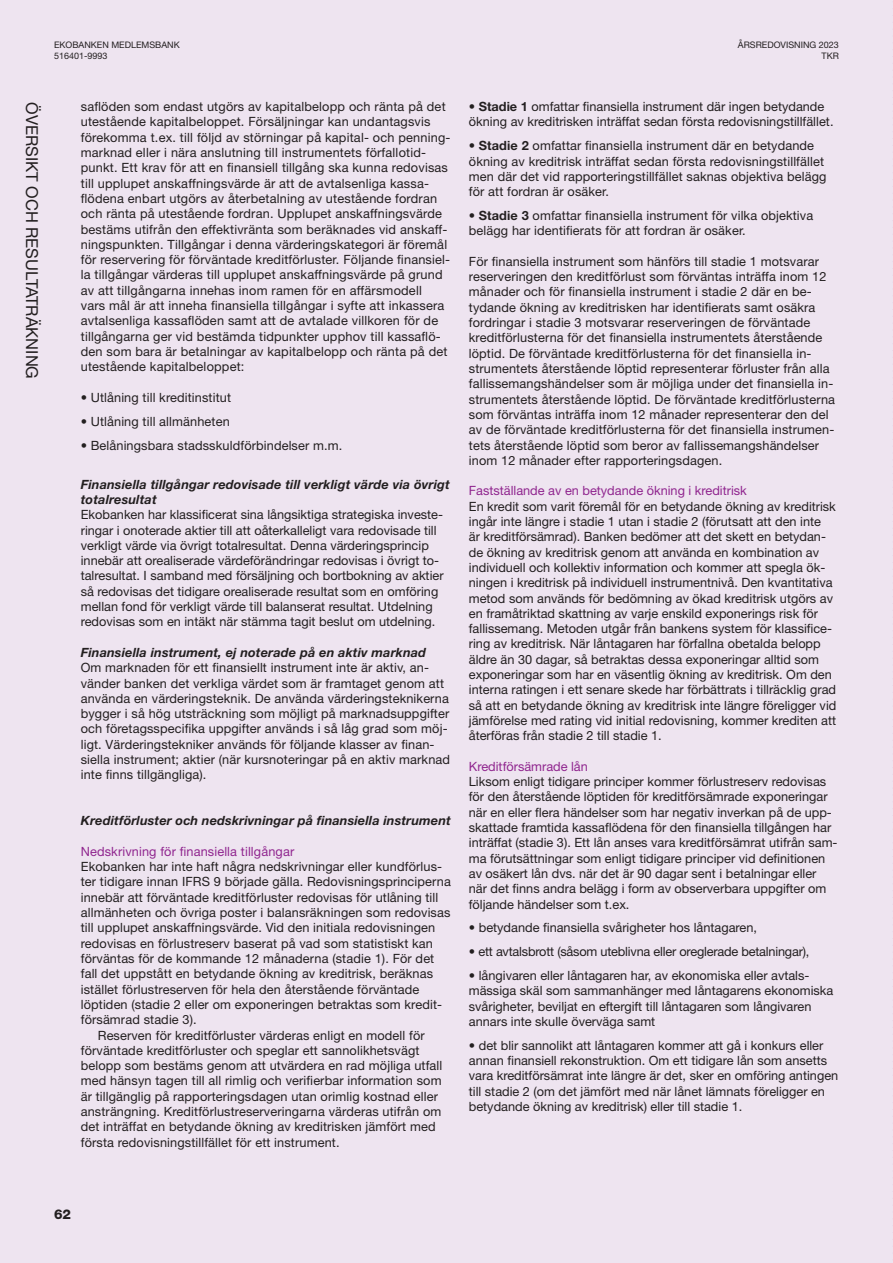
<style>
.page{position:relative;width:893px;height:1263px;background:#eee4f0}
.page>*{position:absolute;margin:0;border:0;box-sizing:border-box;transform-origin:0 0}
.t1{font:16.5px "Helvetica Neue LT Pro";color:#231f20}
.t2{font:800 13.5px "Helvetica Neue LT Pro";color:#231f20}
.t3{font:12.75px/15.3px "Helvetica Neue LT Pro";letter-spacing:.01em;color:#231f20}
.t4{font:italic 700 12.75px/15.3px "Helvetica Neue LT Pro";letter-spacing:.01em;color:#231f20}
.t5{font:12.75px "Helvetica Neue LT Pro";color:#90268f}
.t6{font:12.75px "Helvetica Neue LT Pro";letter-spacing:-.015em;color:#231f20}
.t7{font:9px/10.5px "Helvetica Neue LT Pro";color:#231f20}
.s1{font-weight:700}
</style>
<div class="page">
<p class="t7" style="left:54px;top:40px;width:127px">EKOBANKEN MEDLEMSBANK<br>516401-9993</p>
<p class="t7" style="left:738px;top:40px;width:103px;text-align:right">ÅRSREDOVISNING 2023<br>TKR</p>
<p class="t1" style="left:42px;top:102px;width:278px;rotate:90deg">ÖVERSIKT OCH RESULTATRÄKNING</p>
<p class="t3" style="left:81px;top:99px;width:371px">saflöden som endast utgörs av kapitalbelopp och ränta på det utestående kapitalbeloppet. Försäljningar kan undantagsvis förekomma t.ex. till följd av störningar på kapital- och penning&shy;marknad eller i nära anslutning till instrumentets förfallotid&shy;punkt. Ett krav för att en finansiell tillgång ska kunna redovisas till upplupet anskaffningsvärde är att de avtalsenliga kassa&shy;flödena enbart utgörs av återbetalning av utestående fordran och ränta på utestående fordran. Upplupet anskaffningsvärde bestäms utifrån den effektivränta som beräknades vid anskaff&shy;ningspunkten. Tillgångar i denna värderingskategori är föremål för reservering för förväntade kreditförluster. Följande finansiel&shy;la tillgångar värderas till upplupet anskaffningsvärde på grund av att tillgångarna innehas inom ramen för en affärsmodell<br>vars mål är att inneha finansiella tillgångar i syfte att inkassera avtalsenliga kassaflöden samt att de avtalade villkoren för de tillgångarna ger vid bestämda tidpunkter upphov till kassaflö&shy;den som bara är betalningar av kapitalbelopp och ränta på det utestående kapitalbeloppet:</p>
<p class="t3" style="left:81px;top:389px;width:152px">• Utlåning till kreditinstitut</p>
<p class="t3" style="left:81px;top:413px;width:151px">• Utlåning till allmänheten</p>
<p class="t3" style="left:81px;top:437px;width:263px">• Belåningsbara stadsskuldförbindelser m.m.</p>
<p class="t4" style="left:81px;top:476px;width:370px">Finansiella tillgångar redovisade till verkligt värde via övrigt totalresultat</p>
<p class="t3" style="left:81px;top:507px;width:364px">Ekobanken har klassificerat sina långsiktiga strategiska investe&shy;ringar i onoterade aktier till att oåterkalleligt vara redovisade till verkligt värde via övrigt totalresultat. Denna värderingsprincip innebär att orealiserade värdeförändringar redovisas i övrigt to&shy;talresultat. I samband med försäljning och bortbokning av aktier så redovisas det tidigare orealiserade resultat som en omföring mellan fond för verkligt värde till balanserat resultat. Utdelning redovisas som en intäkt när stämma tagit beslut om utdelning.</p>
<p class="t4" style="left:81px;top:644px;width:347px">Finansiella instrument, ej noterade på en aktiv marknad</p>
<p class="t3" style="left:81px;top:660px;width:371px">Om marknaden för ett finansiellt instrument inte är aktiv, an&shy;vänder banken det verkliga värdet som är framtaget genom att använda en värderingsteknik. De använda värderingsteknikerna bygger i så hög utsträckning som möjligt på marknadsuppgifter och företagsspecifika uppgifter används i så låg grad som möj&shy;ligt. Värderingstekniker används för följande klasser av finan&shy;siella instrument; aktier (när kursnoteringar på en aktiv marknad inte finns tillgängliga).</p>
<p class="t4" style="left:81px;top:813px;width:372px">Kreditförluster och nedskrivningar på finansiella instrument</p>
<p class="t5" style="left:81px;top:843px;width:215px">Nedskrivning för finansiella tillgångar</p>
<p class="t3" style="left:81px;top:859px;width:363px">Ekobanken har inte haft några nedskrivningar eller kundförlus-</p>
<p class="t3" style="left:81px;top:874px;width:372px">ter tidigare innan IFRS 9 började gälla. Redovisningsprinciperna</p>
<p class="t3" style="left:81px;top:889px;width:359px">innebär att förväntade kreditförluster redovisas för utlåning till</p>
<p class="t3" style="left:81px;top:904px;width:371px">allmänheten och övriga poster i balansräkningen som redovisas</p>
<p class="t3" style="left:81px;top:920px;width:356px">till upplupet anskaffningsvärde. Vid den initiala redovisningen</p>
<p class="t3" style="left:81px;top:935px;width:354px">redovisas en förlustreserv baserat på vad som statistiskt kan</p>
<p class="t3" style="left:81px;top:950px;width:355px">förväntas för de kommande 12 månaderna (stadie 1). För det</p>
<p class="t3" style="left:81px;top:966px;width:354px">fall det uppstått en betydande ökning av kreditrisk, beräknas</p>
<p class="t3" style="left:81px;top:981px;width:340px">istället förlustreserven för hela den återstående förväntade</p>
<p class="t3" style="left:81px;top:996px;width:363px">löptiden (stadie 2 eller om exponeringen betraktas som kredit-</p>
<p class="t3" style="left:81px;top:1012px;width:118px">försämrad stadie 3).</p>
<p class="t3" style="left:98px;top:1027px;width:328px">Reserven för kreditförluster värderas enligt en modell för</p>
<p class="t3" style="left:81px;top:1042px;width:340px">förväntade kreditförluster och speglar ett sannolikhetsvägt</p>
<p class="t3" style="left:81px;top:1057px;width:363px">belopp som bestäms genom att utvärdera en rad möjliga utfall</p>
<p class="t3" style="left:81px;top:1073px;width:362px">med hänsyn tagen till all rimlig och verifierbar information som</p>
<p class="t3" style="left:81px;top:1088px;width:359px">är tillgänglig på rapporteringsdagen utan orimlig kostnad eller</p>
<p class="t3" style="left:81px;top:1103px;width:362px">ansträngning. Kreditförlustreserveringarna värderas utifrån om</p>
<p class="t3" style="left:81px;top:1119px;width:356px">det inträffat en betydande ökning av kreditrisken jämfört med</p>
<p class="t3" style="left:81px;top:1134px;width:260px">första redovisningstillfället för ett instrument.</p>
<p class="t3" style="left:469px;top:99px;width:366px">• <span class="s1">Stadie 1</span> omfattar finansiella instrument där ingen betydande ökning av kreditrisken inträffat sedan första redovisningstillfället.</p>
<p class="t3" style="left:469px;top:138px;width:359px">• <span class="s1">Stadie 2</span> omfattar finansiella instrument där en betydande ökning av kreditrisk inträffat sedan första redovisningstillfället men där det vid rapporteringstillfället saknas objektiva belägg för att fordran är osäker.</p>
<p class="t3" style="left:469px;top:207px;width:346px">• <span class="s1">Stadie 3</span> omfattar finansiella instrument för vilka objektiva belägg har identifierats för att fordran är osäker.</p>
<p class="t3" style="left:469px;top:253px;width:368px">För finansiella instrument som hänförs till stadie 1 motsvarar reserveringen den kreditförlust som förväntas inträffa inom 12 månader och för finansiella instrument i stadie 2 där en be&shy;tydande ökning av kreditrisken har identifierats samt osäkra fordringar i stadie 3 motsvarar reserveringen de förväntade kreditförlusterna för det finansiella instrumentets återstående löptid. De förväntade kreditförlusterna för det finansiella in&shy;strumentets återstående löptid representerar förluster från alla fallissemangshändelser som är möjliga under det finansiella in&shy;strumentets återstående löptid. De förväntade kreditförlusterna som förväntas inträffa inom 12 månader representerar den del av de förväntade kreditförlusterna för det finansiella instrumen&shy;tets återstående löptid som beror av fallissemangshändelser inom 12 månader efter rapporteringsdagen.</p>
<p class="t5" style="left:469px;top:483px;width:279px">Fastställande av en betydande ökning i kreditrisk</p>
<p class="t3" style="left:469px;top:498px;width:369px">En kredit som varit föremål för en betydande ökning av kreditrisk ingår inte längre i stadie 1 utan i stadie 2 (förutsatt att den inte<br>är kreditförsämrad). Banken bedömer att det skett en betydan&shy;de ökning av kreditrisk genom att använda en kombination av individuell och kollektiv information och kommer att spegla ök&shy;ningen i kreditrisk på individuell instrumentnivå. Den kvantitativa metod som används för bedömning av ökad kreditrisk utgörs av en framåtriktad skattning av varje enskild exponerings risk för fallissemang. Metoden utgår från bankens system för klassifice&shy;ring av kreditrisk. När låntagaren har förfallna obetalda belopp äldre än 30 dagar, så betraktas dessa exponeringar alltid som exponeringar som har en väsentlig ökning av kreditrisk. Om den interna ratingen i ett senare skede har förbättrats i tillräcklig grad så att en betydande ökning av kreditrisk inte längre föreligger vid jämförelse med rating vid initial redovisning, kommer krediten att återföras från stadie 2 till stadie 1.</p>
<p class="t5" style="left:469px;top:758px;width:121px">Kreditförsämrade lån</p>
<p class="t3" style="left:469px;top:774px;width:370px">Liksom enligt tidigare principer kommer förlustreserv redovisas för den återstående löptiden för kreditförsämrade exponeringar när en eller flera händelser som har negativ inverkan på de upp&shy;skattade framtida kassaflödena för den finansiella tillgången har inträffat (stadie 3). Ett lån anses vara kreditförsämrat utifrån sam&shy;ma förutsättningar som enligt tidigare principer vid definitionen av osäkert lån dvs. när det är 90 dagar sent i betalningar eller när det finns andra belägg i form av observerbara uppgifter om följande händelser som t.ex.</p>
<p class="t3" style="left:469px;top:920px;width:290px">• betydande finansiella svårigheter hos låntagaren,</p>
<p class="t6" style="left:469px;top:944px;width:342px">• ett avtalsbrott (såsom uteblivna eller oreglerade betalningar),</p>
<p class="t3" style="left:469px;top:967px;width:366px">• långivaren eller låntagaren har, av ekonomiska eller avtals&shy;mässiga skäl som sammanhänger med låntagarens ekonomiska svårigheter, beviljat en eftergift till låntagaren som långivaren annars inte skulle överväga samt</p>
<p class="t3" style="left:469px;top:1037px;width:371px">• det blir sannolikt att låntagaren kommer att gå i konkurs eller annan finansiell rekonstruktion. Om ett tidigare lån som ansetts vara kreditförsämrat inte längre är det, sker en omföring antingen till stadie 2 (om det jämfört med när lånet lämnats föreligger en betydande ökning av kreditrisk) eller till stadie 1.</p>
<p class="t2" style="left:54px;top:1206px;width:19px">62</p>
</div>
